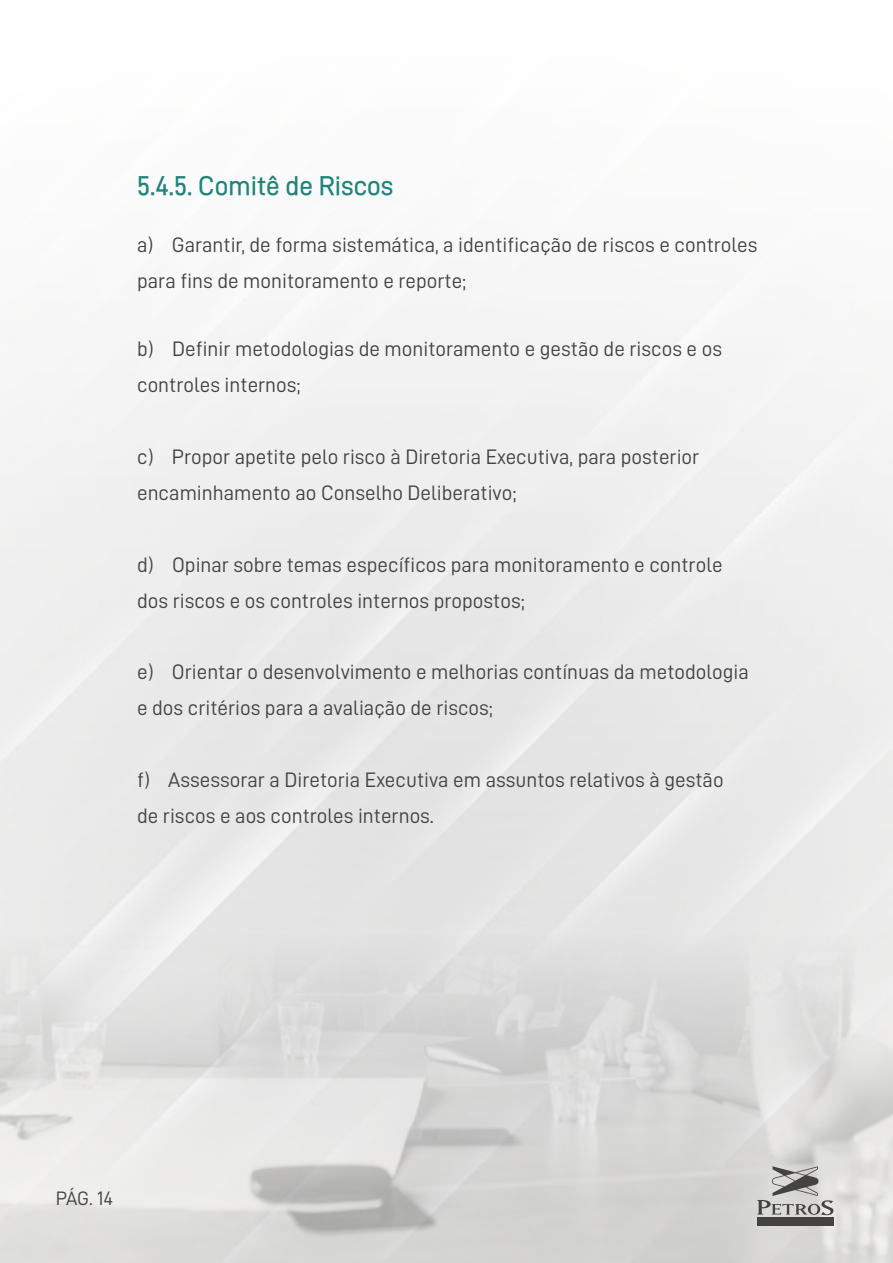
<style>
.page{position:relative;width:893px;height:1263px;background:#fff}
.page>*{position:absolute;margin:0;border:0;box-sizing:border-box;transform-origin:0 0}
.t1{font:27px "D DIN PRO Medium";color:#1f847c}
.t2{font:21px/36px "D DIN PRO Regular";color:#434342}
.t3{font:19.5px "D DIN PRO Regular";color:#434342}
</style>
<div class="page">
<img style="left:0;top:853px;width:893px;height:410px">
<div style="left:757px;top:1217px;width:76px;height:8px;background:#444342"></div>
<svg style="left:757px;top:1166px;width:76px;height:49px;background:#b5b5b3"></svg>
<p class="t1" style="left:137px;top:170px;width:258px">5.4.5. Comitê de Riscos</p>
<p class="t2" style="left:137px;top:226px;width:622px">a) Garantir, de forma sistemática, a identificação de riscos e controles para fins de monitoramento e reporte;</p>
<p class="t2" style="left:137px;top:331px;width:586px">b) Definir metodologias de monitoramento e gestão de riscos e os controles internos;</p>
<p class="t2" style="left:137px;top:438px;width:564px">c) Propor apetite pelo risco à Diretoria Executiva, para posterior encaminhamento ao Conselho Deliberativo;</p>
<p class="t2" style="left:137px;top:546px;width:587px">d) Opinar sobre temas específicos para monitoramento e controle dos riscos e os controles internos propostos;</p>
<p class="t2" style="left:137px;top:653px;width:613px">e) Orientar o desenvolvimento e melhorias contínuas da metodologia e dos critérios para a avaliação de riscos;</p>
<p class="t2" style="left:137px;top:761px;width:588px">f) Assessorar a Diretoria Executiva em assuntos relativos à gestão de riscos e aos controles internos.</p>
<p class="t3" style="left:56px;top:1188px;width:59px">PÁG. 14</p>
</div>
